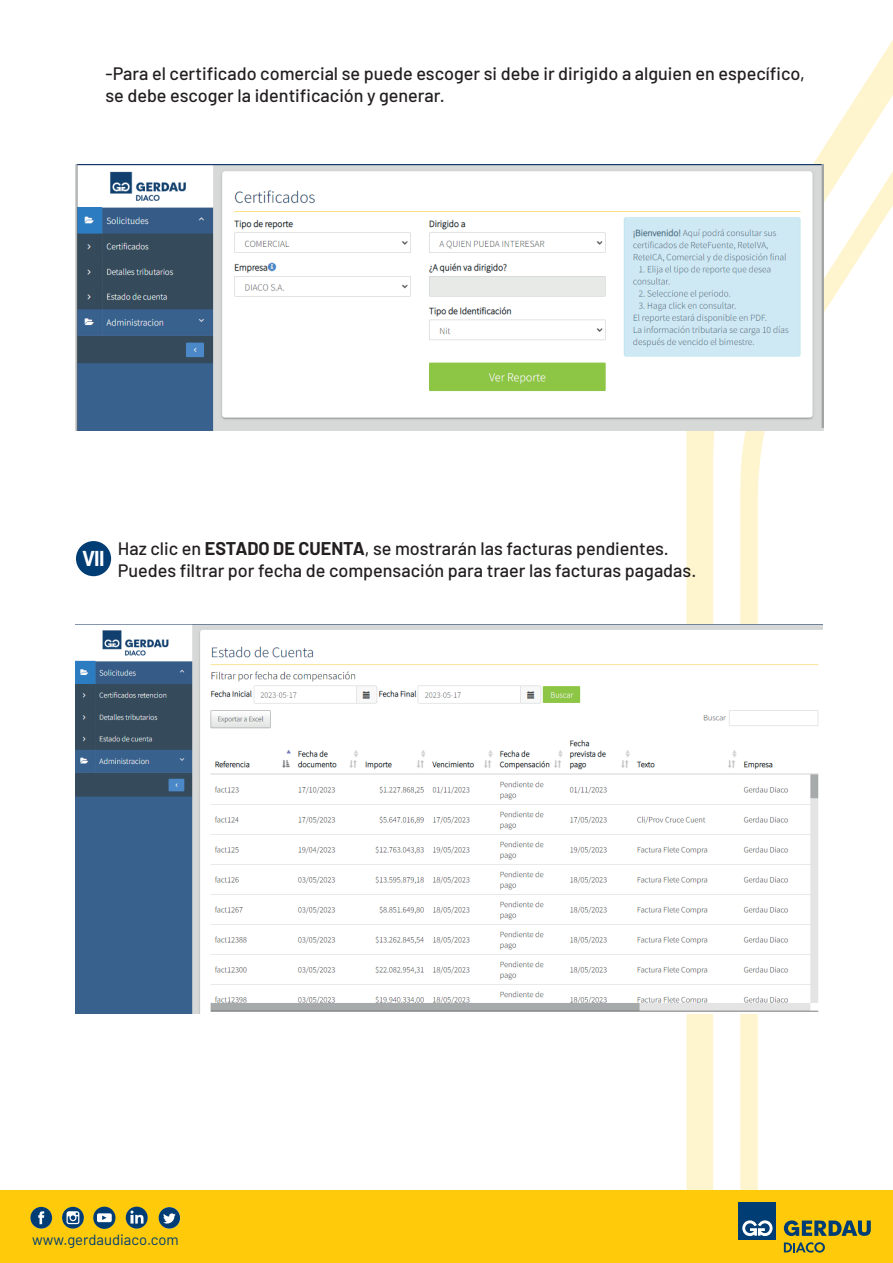
<style>
.page{position:relative;width:893px;height:1263px;background:#fff}
.page>*{position:absolute;margin:0;border:0;box-sizing:border-box;transform-origin:0 0}
.t1{font:700 21px "Barlow";color:#fff}
.t2{font:500 18px/21.6px "Barlow";color:#231f20}
.t3{font:14.85px "Barlow";color:#003d74}
.s1{font-weight:700}
</style>
<div class="page">
<svg style="left:686px;top:164px;width:54px;height:1026px"></svg>
<svg style="left:740px;top:40px;width:153px;height:1150px"></svg>
<div style="left:0;top:1190px;width:893px;height:73px;background:#feca0a"></div>
<div style="left:738px;top:1202px;width:38px;height:38px;background:#003d74"></div>
<svg style="left:742px;top:1220px;width:30px;height:16px"></svg>
<svg style="left:784px;top:1220px;width:87px;height:16px"></svg>
<svg style="left:784px;top:1242px;width:41px;height:10px"></svg>
<svg style="left:93px;top:1206px;width:22px;height:23px"></svg>
<svg style="left:30px;top:1207px;width:22px;height:21px"></svg>
<svg style="left:62px;top:1207px;width:22px;height:21px"></svg>
<svg style="left:159px;top:1207px;width:21px;height:21px"></svg>
<svg style="left:126px;top:1206px;width:22px;height:22px"></svg>
<div style="left:76px;top:541px;width:35px;height:35px;background:#003d74;border-radius:50%"></div>
<img style="left:76px;top:165px;width:747px;height:265px">
<img style="left:76px;top:625px;width:747px;height:388px">
<p class="t2" style="left:105px;top:61px;width:701px">-Para el certificado comercial se puede escoger si debe ir dirigido a alguien en específico, se debe escoger la identificación y generar.</p>
<p class="t1" style="left:82px;top:543px;width:24px">V II</p>
<p class="t2" style="left:118px;top:536px;width:580px">Haz clic en <span class="s1">ESTADO DE CUENTA</span>, se mostrarán las facturas pendientes.<br>Puedes filtrar por fecha de compensación para traer las facturas pagadas.</p>
<p class="t3" style="left:32px;top:1229px;width:148px">www.gerdaudiaco.com</p>
</div>
